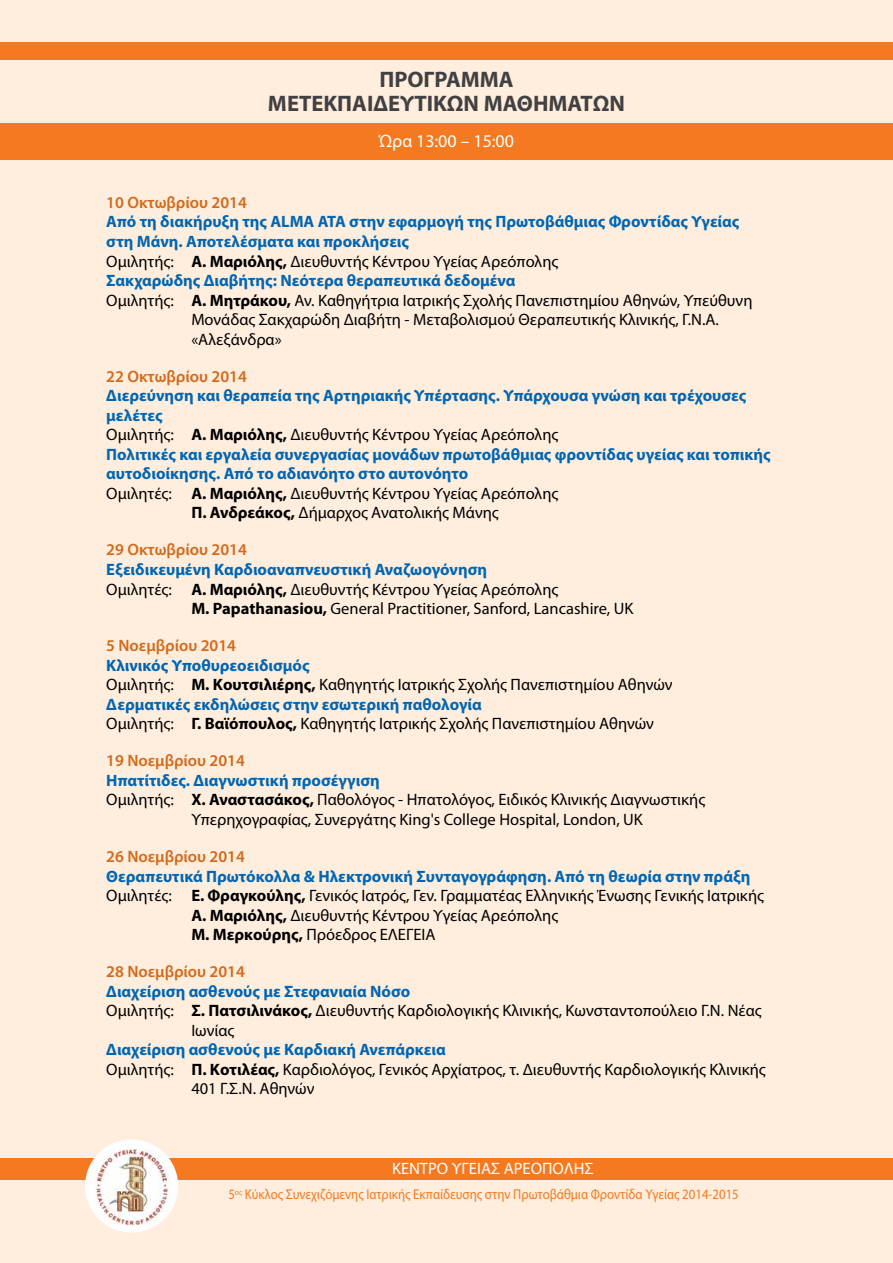
<style>
.page{position:relative;width:893px;height:1263px;background:#fed}
.page>*{position:absolute;margin:0;border:0;box-sizing:border-box;transform-origin:0 0}
.t1{font:700 22.5px/24px "Myriad Pro";color:#414042;text-align:center}
.t2{font:18px "Myriad Pro";color:#fff}
.t3{font:16.5px/19.5px "Myriad Pro";color:#000}
.t4{font:700 16.5px "Myriad Pro";color:#0066b3}
.t5{font:600 16.5px "Myriad Pro";color:#d3691b}
.t6{font:16.5px "Myriad Pro";color:#fff}
.t7{font:14.25px "Myriad Pro";color:#f47920;scale:.9 1}
.s1{font-weight:700}
.s2{font-weight:700;color:#0066b3}
</style>
<div class="page">
<div style="left:0;top:1158px;width:893px;height:21px;background:#f47920"></div>
<img style="left:85px;top:1139px;width:93px;height:93px;border-radius:47px">
<div style="left:0;top:123px;width:893px;height:36px;background:#f47920"></div>
<div style="left:0;top:43px;width:893px;height:17px;background:#f47920"></div>
<h1 class="t1" style="left:268px;top:67px;width:359px">ΠΡΟΓΡΑΜΜΑ<br>ΜΕΤΕΚΠΑΙΔΕΥΤΙΚΩΝ ΜΑΘΗΜΑΤΩΝ</h1>
<p class="t2" style="left:379px;top:130px;width:137px">Ώρα 13:00 – 15:00</p>
<p class="t5" style="left:106px;top:192px;width:142px">10 Οκτωβρίου 2014</p>
<p class="t4" style="left:106px;top:211px;width:635px">Από τη διακήρυξη της ALMA ATA στην εφαρμογή της Πρωτοβάθμιας Φροντίδας Υγείας</p>
<p class="t4" style="left:106px;top:231px;width:304px">στη Μάνη. Αποτελέσματα και προκλήσεις</p>
<p class="t3" style="left:106px;top:251px;width:454px">Ομιλητής: <span class="s1">Α. Μαριόλης,</span> Διευθυντής Κέντρου Υγείας Αρεόπολης</p>
<p class="t4" style="left:106px;top:270px;width:411px">Σακχαρώδης Διαβήτης: Νεότερα θεραπευτικά δεδομένα</p>
<p class="t3" style="left:106px;top:290px;width:648px">Ομιλητής: <span class="s1">Α. Μητράκου,</span> Αν. Καθηγήτρια Ιατρικής Σχολής Πανεπιστημίου Αθηνών, Υπεύθυνη</p>
<p class="t3" style="left:191px;top:309px;width:529px">Μονάδας Σακχαρώδη Διαβήτη - Μεταβολισμού Θεραπευτικής Κλινικής, Γ.Ν.Α.</p>
<p class="t3" style="left:191px;top:329px;width:92px">«Αλεξάνδρα»</p>
<p class="t5" style="left:106px;top:366px;width:142px">22 Οκτωβρίου 2014</p>
<p class="t4" style="left:106px;top:385px;width:642px">Διερεύνηση και θεραπεία της Αρτηριακής Υπέρτασης. Υπάρχουσα γνώση και τρέχουσες</p>
<p class="t4" style="left:106px;top:404px;width:58px">μελέτες</p>
<p class="t3" style="left:106px;top:425px;width:454px">Ομιλητής: <span class="s1">Α. Μαριόλης,</span> Διευθυντής Κέντρου Υγείας Αρεόπολης</p>
<p class="t4" style="left:106px;top:443px;width:666px">Πολιτικές και εργαλεία συνεργασίας μονάδων πρωτοβάθμιας φροντίδας υγείας και τοπικής</p>
<p class="t4" style="left:106px;top:463px;width:364px">αυτοδιοίκησης. Από το αδιανόητο στο αυτονόητο</p>
<p class="t3" style="left:106px;top:483px;width:454px">Ομιλητές: <span class="s1">Α. Μαριόλης,</span> Διευθυντής Κέντρου Υγείας Αρεόπολης</p>
<p class="t3" style="left:191px;top:503px;width:309px"><span class="s1">Π. Ανδρεάκος,</span> Δήμαρχος Ανατολικής Μάνης</p>
<p class="t5" style="left:106px;top:539px;width:142px">29 Οκτωβρίου 2014</p>
<p class="t4" style="left:106px;top:559px;width:382px">Εξειδικευμένη Καρδιοαναπνευστική Αναζωογόνηση</p>
<p class="t3" style="left:106px;top:579px;width:454px">Ομιλητές: <span class="s1">Α. Μαριόλης,</span> Διευθυντής Κέντρου Υγείας Αρεόπολης</p>
<p class="t3" style="left:191px;top:598px;width:444px"><span class="s1">M. Papathanasiou,</span> General Practitioner, Sanford, Lancashire, UK</p>
<p class="t5" style="left:106px;top:635px;width:131px">5 Νοεμβρίου 2014</p>
<p class="t3" style="left:106px;top:655px;width:568px"><span class="s2">Κλινικός Υποθυρεοειδισμός<br></span>Ομιλητής: <span class="s1">Μ. Κουτσιλιέρης,</span> Καθηγητής Ιατρικής Σχολής Πανεπιστημίου Αθηνών <span class="s2">Δερματικές εκδηλώσεις στην εσωτερική παθολογία<br></span>Ομιλητής: <span class="s1">Γ. Βαϊόπουλος,</span> Καθηγητής Ιατρικής Σχολής Πανεπιστημίου Αθηνών</p>
<p class="t5" style="left:106px;top:750px;width:140px">19 Νοεμβρίου 2014</p>
<p class="t4" style="left:106px;top:770px;width:275px">Ηπατίτιδες. Διαγνωστική προσέγγιση</p>
<p class="t3" style="left:106px;top:790px;width:600px">Ομιλητής: <span class="s1">Χ. Αναστασάκος,</span> Παθολόγος - Ηπατολόγος, Ειδικός Κλινικής Διαγνωστικής</p>
<p class="t3" style="left:191px;top:809px;width:453px">Υπερηχογραφίας, Συνεργάτης King's College Hospital, London, UK</p>
<p class="t5" style="left:106px;top:846px;width:140px">26 Νοεμβρίου 2014</p>
<p class="t4" style="left:106px;top:865px;width:646px">Θεραπευτικά Πρωτόκολλα &amp; Ηλεκτρονική Συνταγογράφηση. Από τη θεωρία στην πράξη</p>
<p class="t3" style="left:106px;top:886px;width:659px">Ομιλητές: <span class="s1">Ε. Φραγκούλης,</span> Γενικός Ιατρός, Γεν. Γραμματέας Ελληνικής Ένωσης Γενικής Ιατρικής</p>
<p class="t3" style="left:191px;top:905px;width:368px"><span class="s1">Α. Μαριόλης,</span> Διευθυντής Κέντρου Υγείας Αρεόπολης</p>
<p class="t3" style="left:191px;top:925px;width:246px"><span class="s1">Μ. Μερκούρης,</span> Πρόεδρος ΕΛΕΓΕΙΑ</p>
<p class="t5" style="left:106px;top:961px;width:140px">28 Νοεμβρίου 2014</p>
<p class="t4" style="left:106px;top:980px;width:306px">Διαχείριση ασθενούς με Στεφανιαία Νόσο</p>
<p class="t3" style="left:106px;top:1001px;width:657px">Ομιλητής: <span class="s1">Σ. Πατσιλινάκος,</span> Διευθυντής Καρδιολογικής Κλινικής, Κωνσταντοπούλειο Γ.Ν. Νέας</p>
<p class="t3" style="left:191px;top:1020px;width:44px">Ιωνίας</p>
<p class="t4" style="left:106px;top:1039px;width:341px">Διαχείριση ασθενούς με Καρδιακή Ανεπάρκεια</p>
<p class="t3" style="left:106px;top:1059px;width:661px">Ομιλητής: <span class="s1">Π. Κοτιλέας,</span> Καρδιολόγος, Γενικός Αρχίατρος, τ. Διευθυντής Καρδιολογικής Κλινικής</p>
<p class="t3" style="left:191px;top:1079px;width:125px">401 Γ.Σ.Ν. Αθηνών</p>
<p class="t6" style="left:392px;top:1158px;width:203px">ΚΕΝΤΡΟ ΥΓΕΙΑΣ ΑΡΕΟΠΟΛΗΣ</p>
<p class="t7" style="left:228px;top:1186px;width:569px">5<sup>ος</sup> Κύκλος Συνεχιζόμενης Ιατρικής Εκπαίδευσης στην Πρωτοβάθμια Φροντίδα Υγείας 2014-2015</p>
</div>
